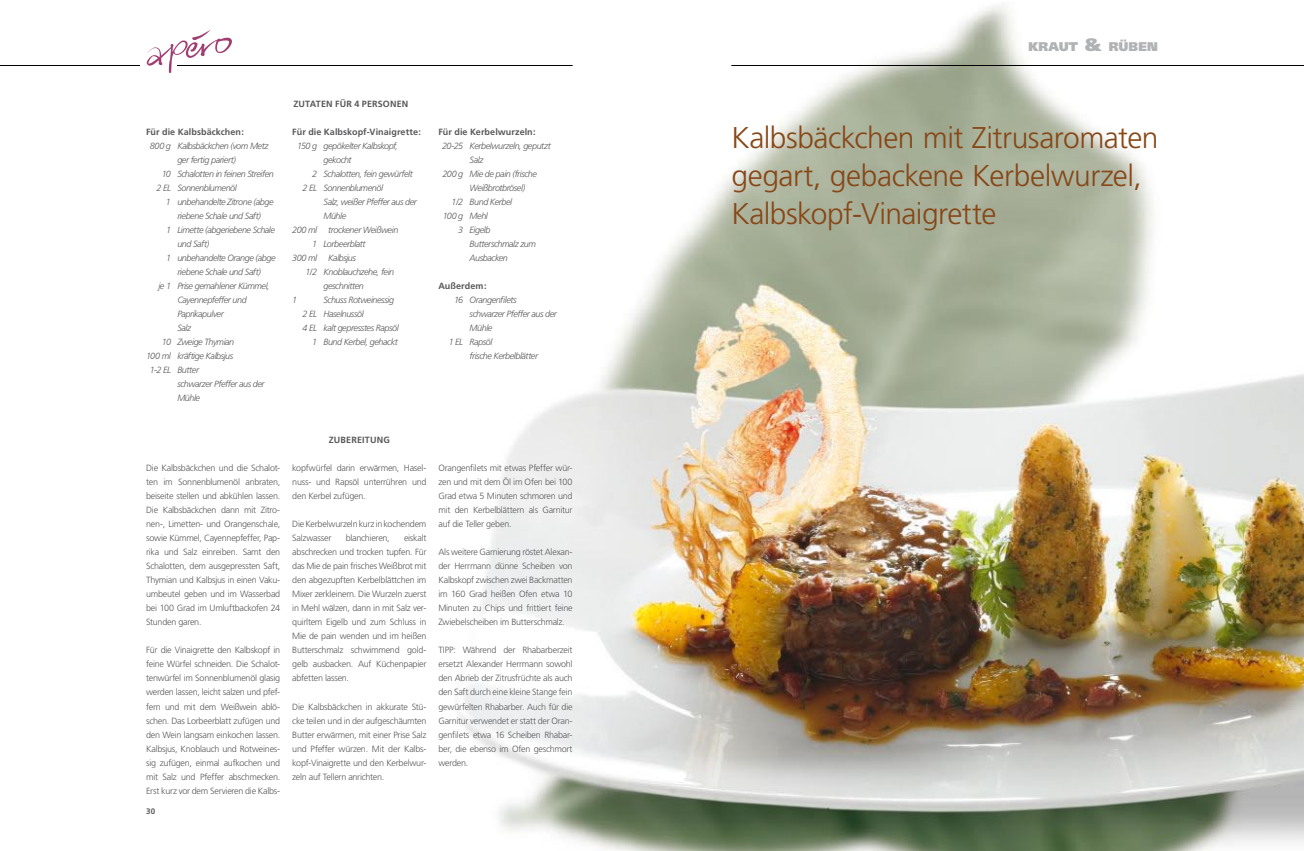
<style>
.page{position:relative;width:1304px;height:851px;background:#fff}
.page>*{position:absolute;margin:0;border:0;box-sizing:border-box;transform-origin:0 0}
.t1{font:300 30px/38px "Frutiger";letter-spacing:-.015em;color:#874717}
.t2{font:900 12.6px "Frutiger";letter-spacing:-.005em;color:#b1b2b4}
.t3{font:300 9px/14px "Frutiger";letter-spacing:-.025em;color:#58585a;text-align:justify}
.t4{font:italic 300 9px "Frutiger";letter-spacing:-.045em;color:#58585a}
.t5{font:700 9px "Frutiger";letter-spacing:.01em;color:#58585a}
.t6{font:700 8px "Frutiger";color:#58585a}
.s1{font-size:18px}
</style>
<div class="page">
<img style="left:459px;top:6px;width:845px;height:844px">
<hr style="left:731px;top:65px;width:573px;height:1px;background:#000">
<hr style="left:0;top:65px;width:573px;height:1px;background:#000">
<div style="left:140px;top:57px;width:37px;height:18px;background:#fff"></div>
<svg style="left:147px;top:30px;width:85px;height:43px"></svg>
<p class="t5" style="left:146px;top:126px;width:99px">Für die Kalbsbäckchen:</p>
<p class="t4" style="left:150px;top:141px;width:120px">800 g Kalbsbäckchen (vom Metz</p>
<p class="t4" style="left:177px;top:155px;width:60px">ger fertig pariert)</p>
<p class="t4" style="left:162px;top:169px;width:114px">10 Schalotten in feinen Streifen</p>
<p class="t4" style="left:156px;top:183px;width:82px">2 EL Sonnenblumenöl</p>
<p class="t4" style="left:166px;top:197px;width:109px">1 unbehandelte Zitrone (abge</p>
<p class="t4" style="left:177px;top:211px;width:85px">riebene Schale und Saft)</p>
<p class="t4" style="left:166px;top:225px;width:111px">1 Limette (abgeriebene Schale</p>
<p class="t4" style="left:177px;top:239px;width:33px">und Saft)</p>
<p class="t4" style="left:166px;top:253px;width:111px">1 unbehandelte Orange (abge</p>
<p class="t4" style="left:177px;top:267px;width:85px">riebene Schale und Saft)</p>
<p class="t4" style="left:158px;top:281px;width:113px">je 1 Prise gemahlener Kümmel,</p>
<p class="t4" style="left:177px;top:295px;width:71px">Cayennepfeffer und</p>
<p class="t4" style="left:177px;top:309px;width:48px">Paprikapulver</p>
<p class="t4" style="left:177px;top:323px;width:15px">Salz</p>
<p class="t4" style="left:162px;top:337px;width:74px">10 Zweige Thymian</p>
<p class="t4" style="left:146px;top:351px;width:89px">100 ml kräftige Kalbsjus</p>
<p class="t4" style="left:150px;top:365px;width:51px">1-2 EL Butter</p>
<p class="t4" style="left:177px;top:379px;width:89px">schwarzer Pfeffer aus der</p>
<p class="t4" style="left:177px;top:393px;width:24px">Mühle</p>
<p class="t5" style="left:293px;top:98px;width:116px">ZUTATEN FÜR 4 PERSONEN</p>
<p class="t5" style="left:292px;top:126px;width:130px">Für die Kalbskopf-Vinaigrette:</p>
<p class="t4" style="left:297px;top:141px;width:102px">150 g gepökelter Kalbskopf,</p>
<p class="t4" style="left:323px;top:155px;width:30px">gekocht</p>
<p class="t4" style="left:312px;top:169px;width:102px">2 Schalotten, fein gewürfelt</p>
<p class="t4" style="left:303px;top:183px;width:82px">2 EL Sonnenblumenöl</p>
<p class="t4" style="left:323px;top:197px;width:95px">Salz, weißer Pfeffer aus der</p>
<p class="t4" style="left:323px;top:211px;width:24px">Mühle</p>
<p class="t4" style="left:292px;top:225px;width:108px">200 ml trockener Weißwein</p>
<p class="t4" style="left:312px;top:239px;width:55px">1 Lorbeerblatt</p>
<p class="t4" style="left:292px;top:253px;width:65px">300 ml Kalbsjus</p>
<p class="t4" style="left:305px;top:267px;width:90px">1/2 Knoblauchzehe, fein</p>
<p class="t4" style="left:323px;top:281px;width:42px">geschnitten</p>
<p class="t4" style="left:292px;top:295px;width:7px">1</p>
<p class="t4" style="left:323px;top:295px;width:72px">Schuss Rotweinessig</p>
<p class="t4" style="left:303px;top:309px;width:63px">2 EL Haselnussöl</p>
<p class="t4" style="left:303px;top:323px;width:98px">4 EL kalt gepresstes Rapsöl</p>
<p class="t4" style="left:312px;top:337px;width:87px">1 Bund Kerbel, gehackt</p>
<p class="t5" style="left:438px;top:126px;width:99px">Für die Kerbelwurzeln:</p>
<p class="t4" style="left:442px;top:141px;width:110px">20-25 Kerbelwurzeln, geputzt</p>
<p class="t4" style="left:470px;top:155px;width:15px">Salz</p>
<p class="t4" style="left:442px;top:169px;width:96px">200 g Mie de pain (frische</p>
<p class="t4" style="left:470px;top:183px;width:57px">Weißbrotbrösel)</p>
<p class="t4" style="left:452px;top:197px;width:62px">1/2 Bund Kerbel</p>
<p class="t4" style="left:443px;top:211px;width:47px">100 g Mehl</p>
<p class="t4" style="left:458px;top:225px;width:34px">3 Eigelb</p>
<p class="t4" style="left:470px;top:239px;width:68px">Butterschmalz zum</p>
<p class="t4" style="left:470px;top:253px;width:40px">Ausbacken</p>
<p class="t5" style="left:438px;top:280px;width:50px">Außerdem:</p>
<p class="t4" style="left:454px;top:295px;width:64px">16 Orangenfilets</p>
<p class="t4" style="left:470px;top:309px;width:89px">schwarzer Pfeffer aus der</p>
<p class="t4" style="left:470px;top:323px;width:24px">Mühle</p>
<p class="t4" style="left:449px;top:337px;width:45px">1 EL Rapsöl</p>
<p class="t4" style="left:470px;top:351px;width:70px">frische Kerbelblätter</p>
<p class="t3" style="left:146px;top:461px;width:136px">Die Kalbsbäckchen und die Schalot&shy;ten im Sonnenblumenöl anbraten, beiseite stellen und abkühlen lassen.<br>Die Kalbsbäckchen dann mit Zitro&shy;nen-, Limetten- und Orangenschale, sowie Kümmel, Cayennepfeffer, Pap&shy;rika und Salz einreiben. Samt den Schalotten, dem ausgepressten Saft, Thymian und Kalbsjus in einen Vaku&shy;umbeutel geben und im Wasserbad bei 100 Grad im Umluftbackofen 24<br>Stunden garen.</p>
<p class="t3" style="left:146px;top:643px;width:136px">Für die Vinaigrette den Kalbskopf in feine Würfel schneiden. Die Schalot&shy;tenwürfel im Sonnenblumenöl glasig werden lassen, leicht salzen und pfef&shy;fern und mit dem Weißwein ablö&shy;schen. Das Lorbeerblatt zufügen und den Wein langsam einkochen lassen.<br>Kalbsjus, Knoblauch und Rotweines&shy;sig zufügen, einmal aufkochen und mit Salz und Pfeffer abschmecken.<br>Erst kurz vor dem Servieren die Kalbs-</p>
<p class="t6" style="left:146px;top:806px;width:11px">30</p>
<p class="t5" style="left:329px;top:435px;width:62px">ZUBEREITUNG</p>
<p class="t3" style="left:292px;top:461px;width:136px">kopfwürfel darin erwärmen, Hasel&shy;nuss- und Rapsöl unterrühren und den Kerbel zufügen.</p>
<p class="t3" style="left:292px;top:517px;width:136px">Die Kerbelwurzeln kurz in kochendem<br>Salzwasser</p>
<p class="t3" style="left:292px;top:531px;width:136px;text-indent:112px">eiskalt abschrecken und trocken tupfen. Für das Mie de pain frisches Weißbrot mit den abgezupften Kerbelblättchen im Mixer zerkleinern. Die Wurzeln zuerst in Mehl wälzen, dann in mit Salz ver&shy;quirltem Eigelb und zum Schluss in Mie de pain wenden und im heißen Butterschmalz schwimmend gold&shy;gelb ausbacken. Auf Küchenpapier abfetten lassen.</p>
<p class="t3" style="left:292px;top:699px;width:136px">Die Kalbsbäckchen in akkurate Stü&shy;cke teilen und in der aufgeschäumten Butter erwärmen, mit einer Prise Salz und Pfeffer würzen. Mit der Kalbs&shy;kopf-Vinaigrette und den Kerbelwur&shy;zeln auf Tellern anrichten.</p>
<p class="t3" style="left:346px;top:531px;width:46px">blanchieren,</p>
<p class="t3" style="left:438px;top:461px;width:136px">Orangenfilets mit etwas Pfeffer wür&shy;zen und mit dem Öl im Ofen bei 100<br>Grad etwa 5 Minuten schmoren und mit den Kerbelblättern als Garnitur auf die Teller geben.</p>
<p class="t3" style="left:438px;top:545px;width:136px">Als weitere Garnierung röstet Alexan&shy;der Herrmann dünne Scheiben von Kalbskopf zwischen zwei Backmatten im 160 Grad heißen Ofen etwa 10<br>Minuten zu Chips und frittiert feine Zwiebelscheiben im Butterschmalz.</p>
<p class="t3" style="left:438px;top:643px;width:136px">TIPP: Während der Rhabarberzeit ersetzt Alexander Herrmann sowohl den Abrieb der Zitrusfrüchte als auch den Saft durch eine kleine Stange fein gewürfelten Rhabarber. Auch für die Garnitur verwendet er statt der Oran&shy;genfilets etwa 16 Scheiben Rhabar&shy;ber, die ebenso im Ofen geschmort werden.</p>
<h2 class="t2" style="left:1028px;top:39px;width:131px">KRAUT <span class="s1">&amp;</span> RÜBEN</h2>
<h1 class="t1" style="left:731px;top:119px;width:429px">Kalbsbäckchen mit Zitrusaromaten gegart, gebackene Kerbelwurzel,<br>Kalbskopf-Vinaigrette</h1>
</div>
